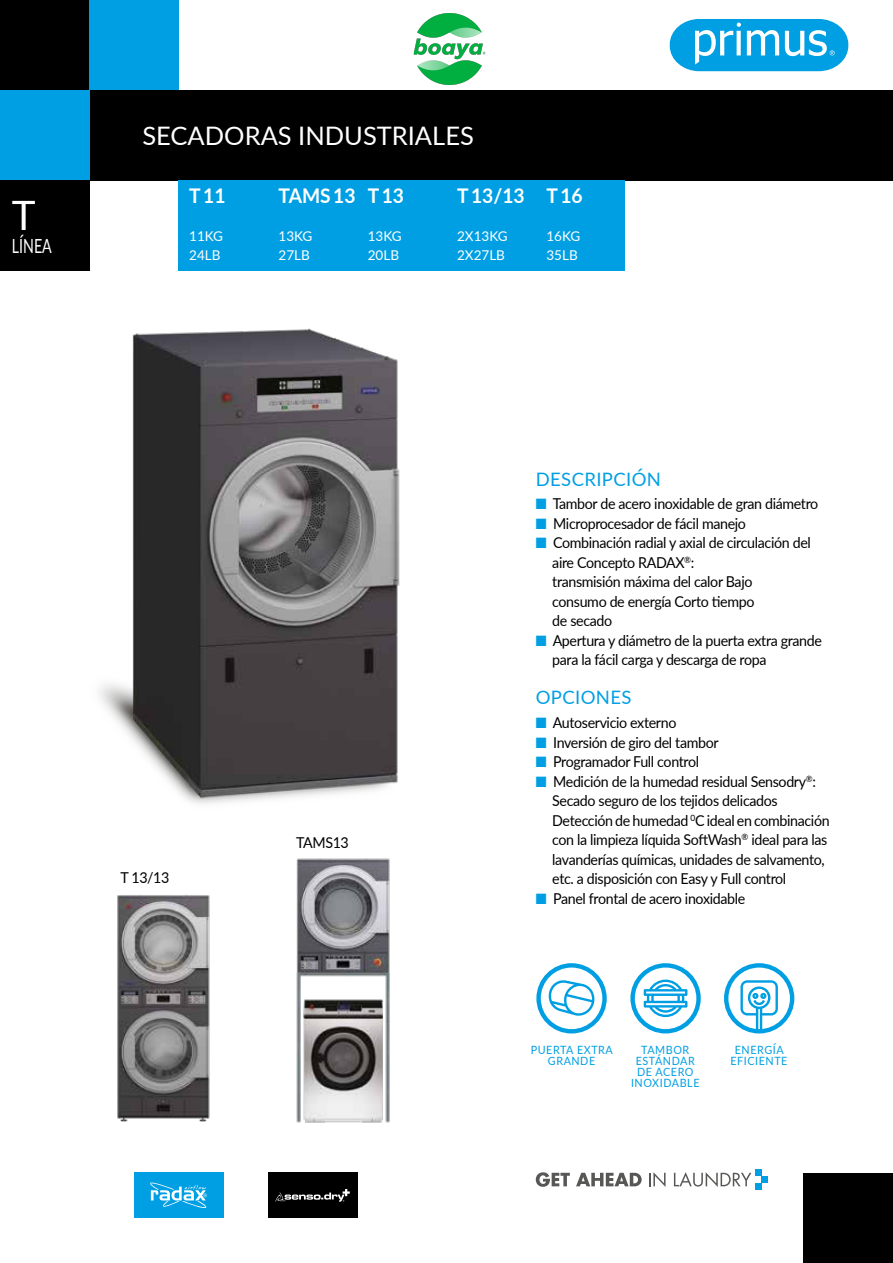
<style>
.page{position:relative;width:893px;height:1263px;background:#fff}
.page>*{position:absolute;margin:0;border:0;box-sizing:border-box;transform-origin:0 0}
.t1{font:40.5px "Lato";color:#fff}
.t2{font:25.5px "Lato";color:#fff}
.t3{font:700 20.25px "Lato";color:#fff;scale:.95 1}
.t4{font:19.5px "Lato";color:#fff;scale:.73 1}
.t5{font:18.6px "Lato";letter-spacing:.02em;color:#009fe3}
.t6{font:15px/19.5px "Lato";letter-spacing:-.025em;color:#000;scale:.95 1}
.t7{font:13.5px/18.9px "Lato";color:#fff}
.t8{font:11.4px/10.8px "Lato";letter-spacing:.05em;color:#009fe3;text-align:center;scale:.95 1}
.s1{color:#009fe3}
</style>
<div class="page">
<div style="left:0;top:0;width:101px;height:102px;background:#000"></div>
<div style="left:0;top:90px;width:893px;height:90px;background:#000"></div>
<div style="left:0;top:90px;width:89px;height:90px;background:#009fe3"></div>
<div style="left:89px;top:0;width:90px;height:90px;background:#009fe3"></div>
<svg style="left:670px;top:19px;width:178px;height:52px"></svg>
<svg style="left:536px;top:1172px;width:34px;height:15px"></svg>
<svg style="left:576px;top:1173px;width:66px;height:13px"></svg>
<svg style="left:649px;top:1172px;width:16px;height:15px"></svg>
<svg style="left:674px;top:1172px;width:77px;height:15px"></svg>
<div style="left:761px;top:1176px;width:7px;height:7px;background:#009fe3"></div>
<div style="left:755px;top:1183px;width:6px;height:7px;background:#009fe3"></div>
<div style="left:755px;top:1169px;width:6px;height:7px;background:#009fe3"></div>
<div style="left:804px;top:1173px;width:89px;height:90px;background:#000"></div>
<div style="left:0;top:180px;width:89px;height:90px;background:#000"></div>
<div style="left:179px;top:180px;width:89px;height:90px;background:#009fe3"></div>
<div style="left:357px;top:180px;width:89px;height:90px;background:#009fe3"></div>
<div style="left:268px;top:180px;width:89px;height:90px;background:#009fe3"></div>
<div style="left:446px;top:180px;width:90px;height:90px;background:#009fe3"></div>
<div style="left:536px;top:180px;width:89px;height:90px;background:#009fe3"></div>
<div style="left:134px;top:1173px;width:89px;height:45px;background:#009fe3"></div>
<svg style="left:150px;top:1182px;width:57px;height:26px"></svg>
<div style="left:268px;top:1173px;width:89px;height:45px;background:#000"></div>
<svg style="left:275px;top:1189px;width:75px;height:13px"></svg>
<img style="left:99px;top:328px;width:301px;height:476px">
<img style="left:117px;top:894px;width:93px;height:228px">
<img style="left:296px;top:858px;width:94px;height:265px">
<div style="left:301px;top:998px;width:84px;height:124px;background:#fff"></div>
<img style="left:303px;top:994px;width:80px;height:129px">
<svg style="left:630px;top:963px;width:71px;height:70px"></svg>
<svg style="left:724px;top:963px;width:70px;height:70px"></svg>
<svg style="left:536px;top:963px;width:71px;height:70px"></svg>
<img style="left:413px;top:14px;width:73px;height:71px">
<h1 class="t1" style="left:12px;top:186px;width:25px">T</h1>
<h3 class="t4" style="left:12px;top:232px;width:56px">LÍNEA</h3>
<h2 class="t2" style="left:142px;top:118px;width:333px">SECADORAS INDUSTRIALES</h2>
<h3 class="t3" style="left:189px;top:181px;width:40px">T 11</h3>
<p class="t7" style="left:189px;top:226px;width:35px">11KG<br>24LB</p>
<h3 class="t3" style="left:279px;top:181px;width:83px">TAMS 13</h3>
<p class="t7" style="left:279px;top:226px;width:35px">13KG<br>27LB</p>
<h3 class="t3" style="left:368px;top:181px;width:40px">T 13</h3>
<p class="t7" style="left:368px;top:226px;width:35px">13KG<br>20LB</p>
<h3 class="t3" style="left:457px;top:181px;width:73px">T 13/13</h3>
<p class="t7" style="left:457px;top:226px;width:52px">2X13KG<br>2X27LB</p>
<h3 class="t3" style="left:546px;top:181px;width:40px">T 16</h3>
<p class="t7" style="left:546px;top:226px;width:35px">16KG<br>35LB</p>
<p class="t6" style="left:120px;top:867px;width:53px">T 13/13</p>
<p class="t6" style="left:296px;top:832px;width:57px">TAMS13</p>
<p class="t5" style="left:536px;top:465px;width:127px">DESCRIPCIÓN</p>
<p class="t6" style="left:536px;top:493px;width:299px"><span class="s1">■</span> Tambor de acero inoxidable de gran diámetro</p>
<p class="t6" style="left:536px;top:513px;width:223px"><span class="s1">■</span> Microprocesador de fácil manejo</p>
<p class="t6" style="left:552px;top:532px;width:274px;text-indent:-16px"><span class="s1">■</span> Combinación radial y axial de circulación del aire Concepto RADAX<sup>®</sup>:<br>transmisión máxima del calor Bajo<br>consumo de energía Corto tiempo<br>de secado</p>
<p class="t6" style="left:552px;top:630px;width:285px;text-indent:-16px"><span class="s1">■</span> Apertura y diámetro de la puerta extra grande para la fácil carga y descarga de ropa</p>
<p class="t5" style="left:536px;top:684px;width:97px">OPCIONES</p>
<p class="t6" style="left:536px;top:712px;width:150px"><span class="s1">■</span> Autoservicio externo</p>
<p class="t6" style="left:536px;top:732px;width:194px"><span class="s1">■</span> Inversión de giro del tambor</p>
<p class="t6" style="left:536px;top:751px;width:173px"><span class="s1">■</span> Programador Full control</p>
<p class="t6" style="left:552px;top:771px;width:293px;text-indent:-16px"><span class="s1">■</span> Medición de la humedad residual Sensodry<sup>®</sup>:<br>Secado seguro de los tejidos delicados Detección de humedad <sup>0</sup>C ideal en combinación con la limpieza líquida SoftWash<sup>®</sup> ideal para las lavanderías químicas, unidades de salvamento, etc. a disposición con Easy y Full control</p>
<p class="t6" style="left:536px;top:888px;width:222px"><span class="s1">■</span> Panel frontal de acero inoxidable</p>
<p class="t8" style="left:531px;top:1044px;width:88px">PUERTA EXTRA<br>GRANDE</p>
<p class="t8" style="left:631px;top:1044px;width:74px">TAMBOR<br>ESTÁNDAR<br>DE ACERO<br>INOXIDABLE</p>
<p class="t8" style="left:730px;top:1044px;width:61px">ENERGÍA<br>EFICIENTE</p>
</div>
